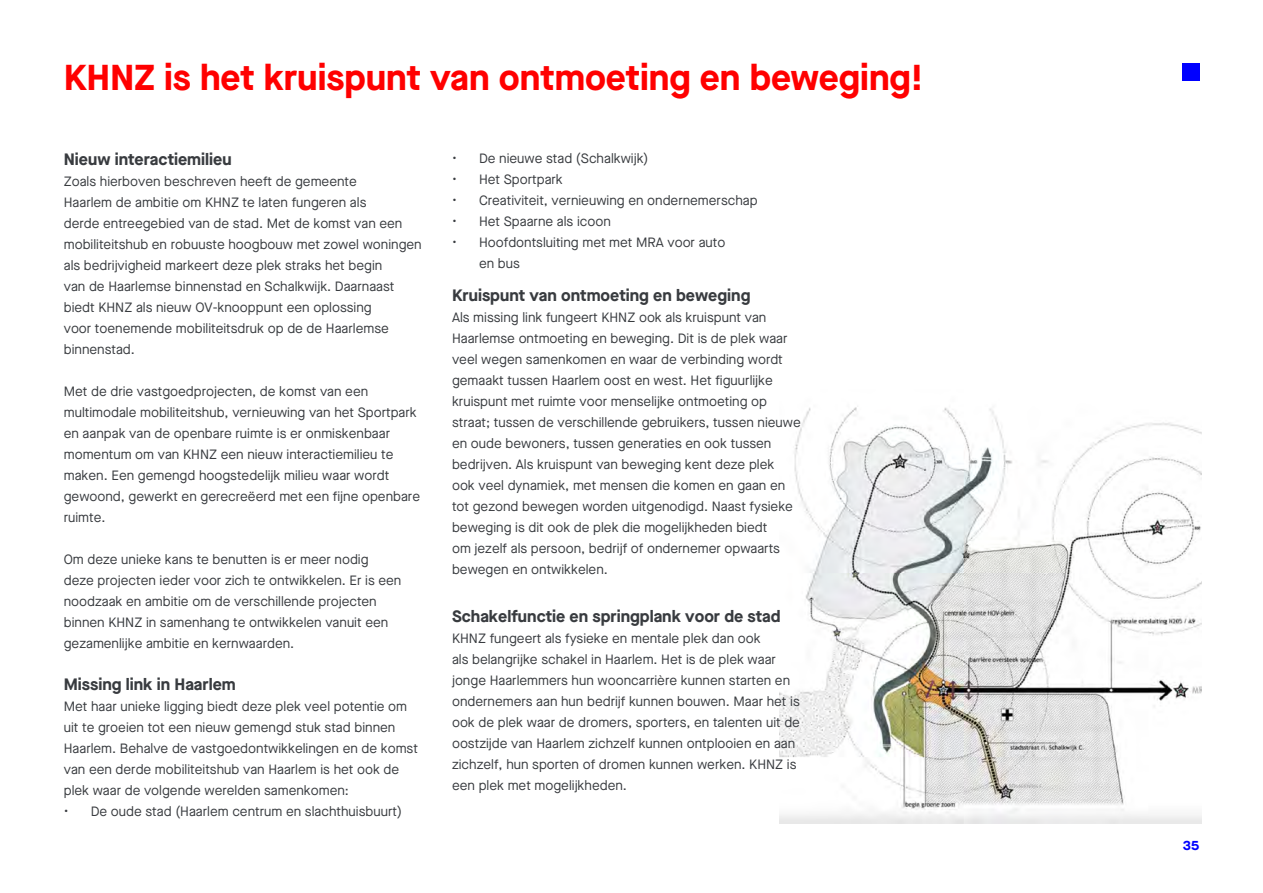
<style>
.page{position:relative;width:1263px;height:893px;background:#fff}
.page>*{position:absolute;margin:0;border:0;box-sizing:border-box;transform-origin:0 0}
.b_T3_24_rood{font:700 36px "Maison Neue AT Zv 2";color:#f00}
.b_Body{font:700 16.5px "Maison Neue AT Zv 2";color:#383b3f}
.b_Body-2{font:13.5px/21px "Maison Neue AT Zv 2";color:#383b3f}
.t1{font:700 13.5px "Maison Neue AT Zv 2";color:#00f}
</style>
<div class="page">
<img style="left:779px;top:407px;width:423px;height:417px">
<div style="left:1182px;top:64px;width:17px;height:17px;background:#00f"></div>
<p class="b_T3_24_rood" style="left:64px;top:56px;width:862px">KHNZ is het kruispunt van ontmoeting en beweging!</p>
<p class="b_Body" style="left:64px;top:150px;width:169px">Nieuw interactiemilieu</p>
<p class="b_Body-2" style="left:64px;top:171px;width:359px">Zoals hierboven beschreven heeft de gemeente<br>Haarlem de ambitie om KHNZ te laten fungeren als<br>derde entreegebied van de stad. Met de komst van een mobiliteitshub en robuuste hoogbouw met zowel woningen als bedrijvigheid markeert deze plek straks het begin<br>van de Haarlemse binnenstad en Schalkwijk. Daarnaast biedt KHNZ als nieuw OV-knooppunt een oplossing<br>voor toenemende mobiliteitsdruk op de de Haarlemse binnenstad.</p>
<p class="b_Body-2" style="left:64px;top:381px;width:358px">Met de drie vastgoedprojecten, de komst van een multimodale mobiliteitshub, vernieuwing van het Sportpark en aanpak van de openbare ruimte is er onmiskenbaar momentum om van KHNZ een nieuw interactiemilieu te maken. Een gemengd hoogstedelijk milieu waar wordt gewoond, gewerkt en gerecreëerd met een fijne openbare ruimte.</p>
<p class="b_Body-2" style="left:64px;top:549px;width:339px">Om deze unieke kans te benutten is er meer nodig deze projecten ieder voor zich te ontwikkelen. Er is een noodzaak en ambitie om de verschillende projecten binnen KHNZ in samenhang te ontwikkelen vanuit een gezamenlijke ambitie en kernwaarden.</p>
<p class="b_Body" style="left:64px;top:675px;width:174px">Missing link in Haarlem</p>
<p class="b_Body-2" style="left:64px;top:696px;width:356px">Met haar unieke ligging biedt deze plek veel potentie om uit te groeien tot een nieuw gemengd stuk stad binnen Haarlem. Behalve de vastgoedontwikkelingen en de komst van een derde mobiliteitshub van Haarlem is het ook de plek waar de volgende werelden samenkomen:</p>
<p class="b_Body-2" style="left:64px;top:801px;width:340px">• De oude stad (Haarlem centrum en slachthuisbuurt)</p>
<p class="b_Body-2" style="left:452px;top:148px;width:198px">• De nieuwe stad (Schalkwijk)</p>
<p class="b_Body-2" style="left:452px;top:169px;width:112px">• Het Sportpark</p>
<p class="b_Body-2" style="left:452px;top:190px;width:307px">• Creativiteit, vernieuwing en ondernemerschap</p>
<p class="b_Body-2" style="left:452px;top:211px;width:160px">• Het Spaarne als icoon</p>
<p class="b_Body-2" style="left:479px;top:232px;width:248px;text-indent:-27px">• Hoofdontsluiting met met MRA voor auto en bus</p>
<p class="b_Body" style="left:452px;top:285px;width:300px">Kruispunt van ontmoeting en beweging</p>
<p class="b_Body-2" style="left:452px;top:307px;width:350px">Als missing link fungeert KHNZ ook als kruispunt van Haarlemse ontmoeting en beweging. Dit is de plek waar veel wegen samenkomen en waar de verbinding wordt gemaakt tussen Haarlem oost en west. Het figuurlijke kruispunt met ruimte voor menselijke ontmoeting op straat; tussen de verschillende gebruikers, tussen nieuwe en oude bewoners, tussen generaties en ook tussen bedrijven. Als kruispunt van beweging kent deze plek<br>ook veel dynamiek, met mensen die komen en gaan en tot gezond bewegen worden uitgenodigd. Naast fysieke beweging is dit ook de plek die mogelijkheden biedt<br>om jezelf als persoon, bedrijf of ondernemer opwaarts bewegen en ontwikkelen.</p>
<p class="b_Body" style="left:452px;top:606px;width:330px">Schakelfunctie en springplank voor de stad</p>
<p class="b_Body-2" style="left:452px;top:628px;width:349px">KHNZ fungeert als fysieke en mentale plek dan ook<br>als belangrijke schakel in Haarlem. Het is de plek waar jonge Haarlemmers hun wooncarrière kunnen starten en ondernemers aan hun bedrijf kunnen bouwen. Maar het is ook de plek waar de dromers, sporters, en talenten uit de oostzijde van Haarlem zichzelf kunnen ontplooien en aan zichzelf, hun sporten of dromen kunnen werken. KHNZ is een plek met mogelijkheden.</p>
<p class="t1" style="left:1183px;top:837px;width:18px">35</p>
</div>
